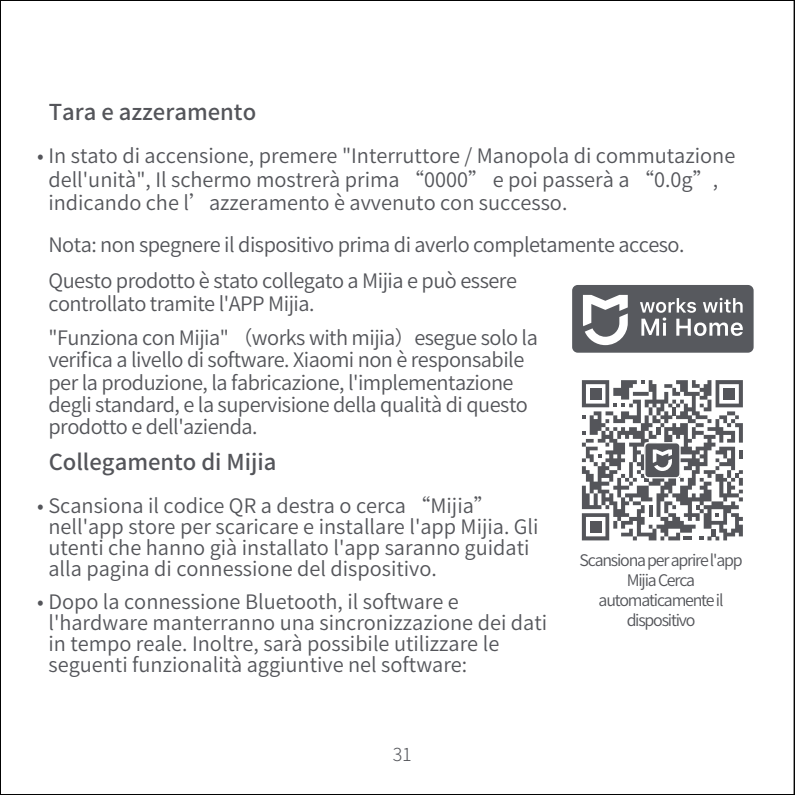
<style>
.page{position:relative;width:795px;height:795px;background:#fff}
.page>*{position:absolute;margin:0;border:0;box-sizing:border-box;transform-origin:0 0}
.t1{font:500 22px "Source Han Sans CN";color:#54555a}
.t2{font:20px/21.2px "Source Han Sans CN";color:#54555a}
.t3{font:20px/22.4px "Source Han Sans CN";letter-spacing:-.025em;color:#54555a}
.t4{font:300 18px "Source Han Sans CN";color:#54555a}
.t5{font:16px/20px "Source Han Sans CN";letter-spacing:-.075em;color:#54555a;text-align:center}
</style>
<div class="page">
<svg style="left:793px;top:0;width:2px;height:795px;background:#4c4c4c"></svg>
<div style="left:572px;top:285px;width:181px;height:68px;background:#57595e;border-radius:6px"></div>
<svg style="left:640px;top:298px;width:103px;height:38px"></svg>
<svg style="left:583px;top:295px;width:45px;height:50px"></svg>
<svg style="left:582px;top:380px;width:161px;height:160px"></svg>
<p class="t1" style="left:49px;top:100px;width:209px">Tara e azzeramento</p>
<p class="t2" style="left:48px;top:144px;width:688px;line-height:24px;text-indent:-11px">• In stato di accensione, premere "Interruttore / Manopola di commutazione dell'unità", Il schermo mostrerà prima “0000” e poi passerà a “0.0g”, indicando che l’azzeramento è avvenuto con successo.</p>
<p class="t3" style="left:48px;top:227px;width:637px;line-height:36px">Nota: non spegnere il dispositivo prima di averlo completamente acceso.<br>Questo prodotto è stato collegato a Mijia e può essere</p>
<p class="t3" style="left:48px;top:286px;width:491px;line-height:34.4px">controllato tramite l'APP Mijia.<br>"Funziona con Mijia" （works with mijia）esegue solo la</p>
<p class="t3" style="left:48px;top:349px;width:481px">verifica a livello di software. Xiaomi non è responsabile per la produzione, la fabricazione, l'implementazione degli standard, e la supervisione della qualità di questo prodotto e dell'azienda.</p>
<p class="t1" style="left:49px;top:450px;width:229px">Collegamento di Mijia</p>
<p class="t2" style="left:48px;top:495px;width:491px;text-indent:-11px">• Scansiona il codice QR a destra o cerca “Mijia” nell'app store per scaricare e installare l'app Mijia. Gli utenti che hanno già installato l'app saranno guidati alla pagina di connessione del dispositivo.</p>
<p class="t2" style="left:48px;top:591px;width:500px;text-indent:-11px">• Dopo la connessione Bluetooth, il software e l'hardware manterranno una sincronizzazione dei dati in tempo reale. Inoltre, sarà possibile utilizzare le seguenti funzionalità aggiuntive nel software:</p>
<p class="t4" style="left:393px;top:744px;width:21px">31</p>
<p class="t5" style="left:579px;top:551px;width:164px">Scansiona per aprire l'app<br>Mijia Cerca automaticamente il dispositivo</p>
</div>
